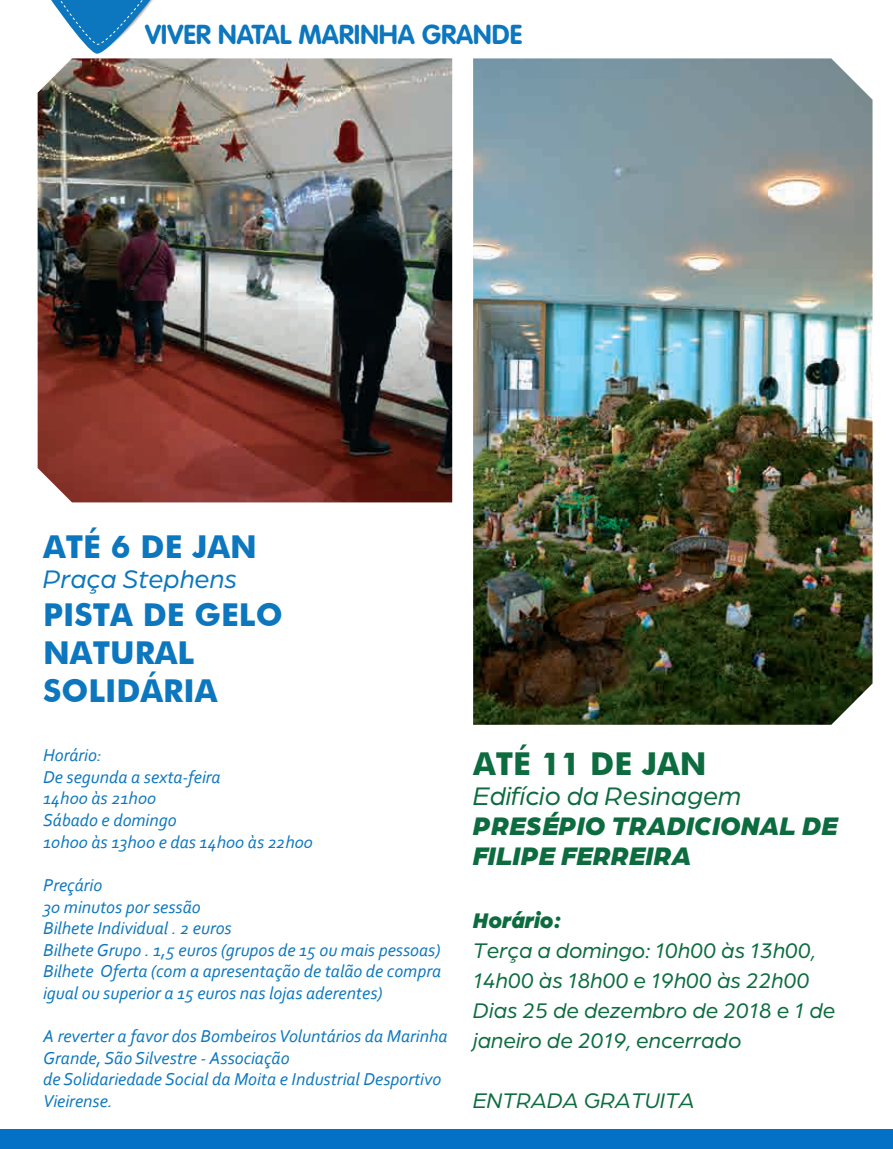
<style>
.page{position:relative;width:893px;height:1149px;background:#fff}
.page>*{position:absolute;margin:0;border:0;box-sizing:border-box;transform-origin:0 0}
.t1{font:700 31.5px/37.8px "Futura BT";color:#0c77be}
.t2{font:700 31.5px "Futura BT";color:#0c6c3f}
.t3{font:italic 900 27px/30.2px "Arboria";color:#0c6c3f}
.t4{font:700 27px "VAG Rounded";color:#0c77be}
.t5{font:italic 27px "Arboria";color:#0c6c3f}
.t6{font:italic 27px "Arboria";color:#0c77be}
.t7{font:italic 22.5px/30.2px "Arboria";color:#0c6c3f}
.t8{font:italic 900 22.5px "Arboria";color:#0c6c3f}
.t9{font:italic 18px/21.6px "Corbel";color:#0c77be}
</style>
<div class="page">
<svg style="left:51px;top:0;width:102px;height:54px"></svg>
<img style="left:38px;top:58px;width:414px;height:444px">
<img style="left:473px;top:58px;width:399px;height:666px">
<div style="left:0;top:1128px;width:893px;height:20px;background:#0470c6"></div>
<h2 class="t4" style="left:145px;top:18px;width:379px">VIVER NATAL MARINHA GRANDE</h2>
<h1 class="t1" style="left:43px;top:527px;width:215px">ATÉ 6 DE JAN</h1>
<h2 class="t6" style="left:43px;top:561px;width:196px">Praça Stephens</h2>
<h1 class="t1" style="left:43px;top:595px;width:241px">PISTA DE GELO<br>NATURAL<br>SOLIDÁRIA</h1>
<p class="t9" style="left:43px;top:743px;width:271px">Horário:<br>De segunda a sexta-feira<br>14h00 às 21h00<br>Sábado e domingo<br>10h00 às 13h00 e das 14h00 às 22h00</p>
<p class="t9" style="left:43px;top:873px;width:400px">Preçário<br>30 minutos por sessão<br>Bilhete Individual . 2 euros<br>Bilhete Grupo . 1,5 euros (grupos de 15 ou mais pessoas)<br>Bilhete Oferta (com a apresentação de talão de compra igual ou superior a 15 euros nas lojas aderentes)</p>
<p class="t9" style="left:43px;top:1024px;width:406px">A reverter a favor dos Bombeiros Voluntários da Marinha Grande, São Silvestre - Associação<br>de Solidariedade Social da Moita e Industrial Desportivo Vieirense.</p>
<h1 class="t2" style="left:473px;top:744px;width:235px">ATÉ 11 DE JAN</h1>
<h2 class="t5" style="left:473px;top:778px;width:270px">Edifício da Resinagem</h2>
<h2 class="t3" style="left:473px;top:808px;width:366px">PRESÉPIO TRADICIONAL DE<br>FILIPE FERREIRA</h2>
<p class="t8" style="left:473px;top:903px;width:90px">Horário:</p>
<p class="t7" style="left:473px;top:933px;width:364px">Terça a domingo: 10h00 às 13h00,<br>14h00 às 18h00 e 19h00 às 22h00<br>Dias 25 de dezembro de 2018 e 1 de janeiro de 2019, encerrado</p>
<p class="t7" style="left:473px;top:1084px;width:223px">ENTRADA GRATUITA</p>
</div>
